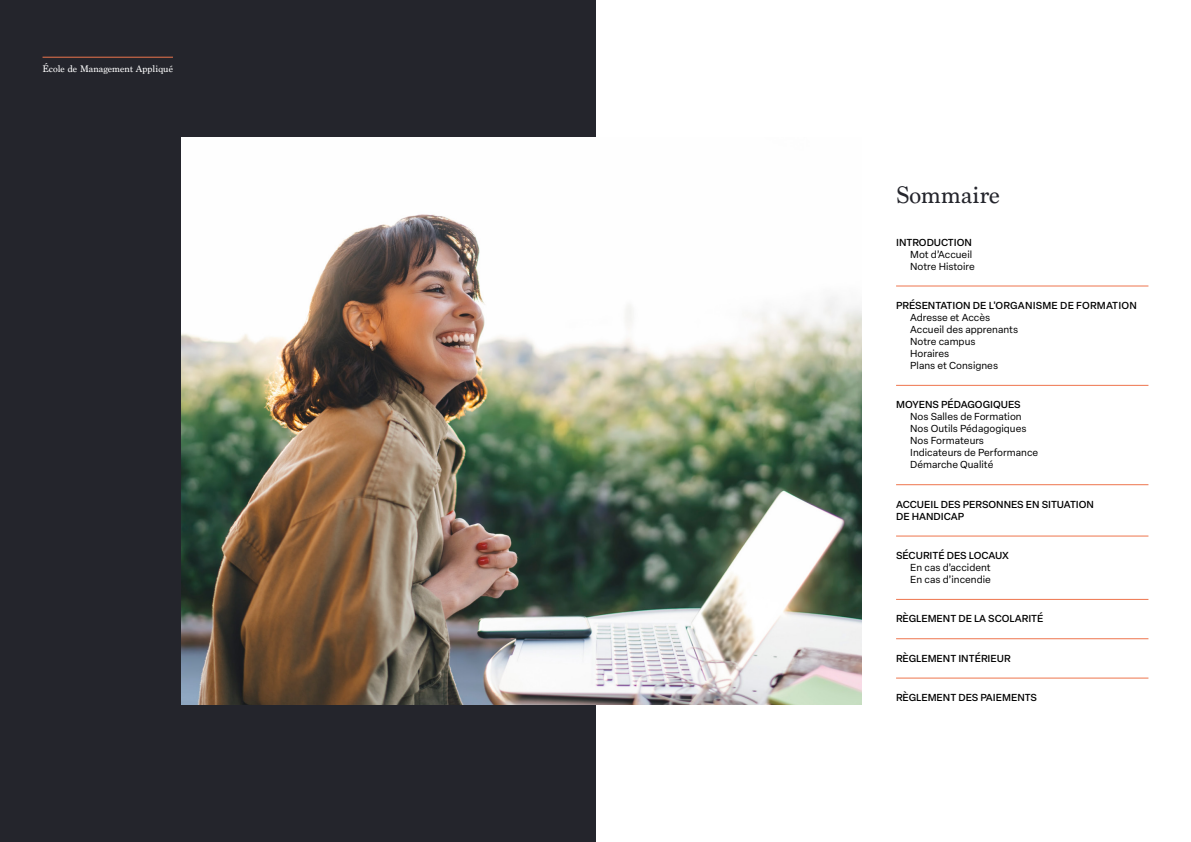
<style>
.page{position:relative;width:1191px;height:842px;background:#fff}
.page>*{position:absolute;margin:0;border:0;box-sizing:border-box;transform-origin:0 0}
.t1{font:25px "Marion";color:#24252c}
.t2{font:10px/12px "Elza Text";color:#000}
.t3{font:500 10px/12px "Elza Text";color:#000}
.t4{font:10px "Marion";color:#fff}
</style>
<div class="page">
<hr style="left:896px;top:286px;width:252px;height:1px;background:#ee754d">
<hr style="left:896px;top:385px;width:252px;height:1px;background:#ee754d">
<hr style="left:896px;top:484px;width:252px;height:1px;background:#ee754d">
<hr style="left:896px;top:536px;width:252px;height:1px;background:#ee754d">
<hr style="left:896px;top:599px;width:252px;height:1px;background:#ee754d">
<hr style="left:896px;top:638px;width:252px;height:1px;background:#ee754d">
<hr style="left:896px;top:678px;width:252px;height:1px;background:#ee754d">
<div style="left:0;top:0;width:595px;height:842px;background:#24252c"></div>
<img style="left:181px;top:137px;width:680px;height:567px">
<hr style="left:43px;top:57px;width:130px;height:1px;background:#ee754d">
<p class="t4" style="left:43px;top:63px;width:132px">École de Management Appliqué</p>
<h1 class="t1" style="left:896px;top:180px;width:105px">Sommaire</h1>
<p class="t3" style="left:896px;top:236px;width:77px">INTRODUCTION</p>
<p class="t2" style="left:910px;top:248px;width:66px">Mot d’Accueil<br>Notre Histoire</p>
<p class="t3" style="left:896px;top:299px;width:242px">PRÉSENTATION DE L'ORGANISME DE FORMATION</p>
<p class="t2" style="left:910px;top:311px;width:109px">Adresse et Accès<br>Accueil des apprenants<br>Notre campus<br>Horaires<br>Plans et Consignes</p>
<p class="t3" style="left:896px;top:398px;width:126px">MOYENS PÉDAGOGIQUES</p>
<p class="t2" style="left:910px;top:410px;width:130px">Nos Salles de Formation<br>Nos Outils Pédagogiques<br>Nos Formateurs<br>Indicateurs de Performance<br>Démarche Qualité</p>
<p class="t3" style="left:896px;top:498px;width:199px">ACCUEIL DES PERSONNES EN SITUATION<br>DE HANDICAP</p>
<p class="t3" style="left:896px;top:549px;width:114px">SÉCURITÉ DES LOCAUX</p>
<p class="t2" style="left:910px;top:561px;width:82px">En cas d’accident<br>En cas d’incendie</p>
<p class="t3" style="left:896px;top:612px;width:149px">RÈGLEMENT DE LA SCOLARITÉ</p>
<p class="t3" style="left:896px;top:652px;width:116px">RÈGLEMENT INTÉRIEUR</p>
<p class="t3" style="left:896px;top:691px;width:142px">RÈGLEMENT DES PAIEMENTS</p>
</div>
